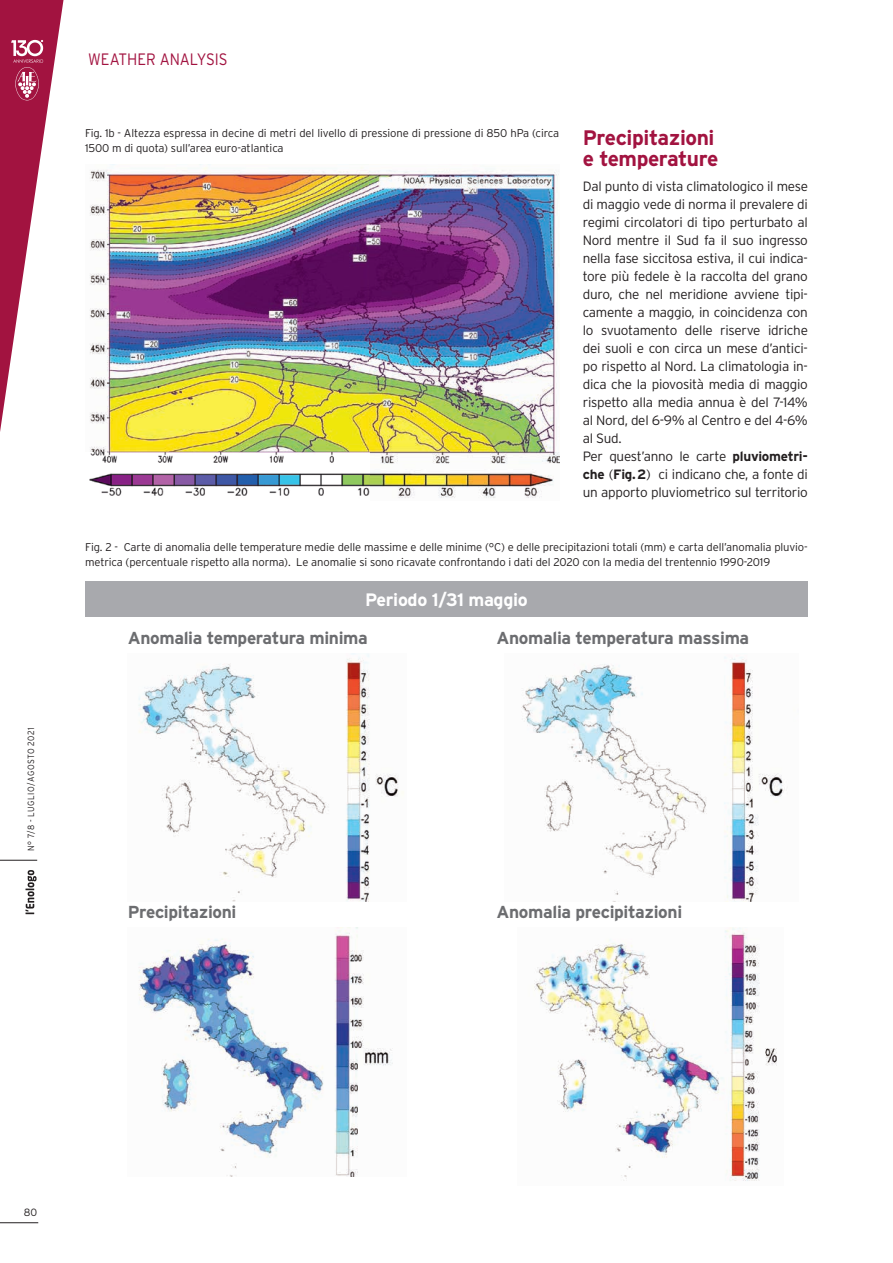
<style>
.page{position:relative;width:893px;height:1263px;background:#fff}
.page>*{position:absolute;margin:0;border:0;box-sizing:border-box;transform-origin:0 0}
.t1{font:700 21px/21px "Interstate";letter-spacing:-.02em;color:#a21340}
.t2{font:700 18px "Interstate";letter-spacing:-.02em;color:#fff}
.t3{font:700 17.4px "Interstate";letter-spacing:-.02em;color:#6c6d70}
.t4{font:300 16.5px "Interstate";letter-spacing:-.005em;color:#a21340;scale:.9 1}
.t5{font:300 13.5px/18px "Interstate";letter-spacing:-.02em;color:#231f20}
.t6{font:300 11.25px/15px "Interstate";letter-spacing:-.01em;color:#231f20}
.t7{font:300 10.5px "Interstate";color:#231f20}
.t8{font:300 9px "Interstate";letter-spacing:.04em;color:#231f20;scale:.9 1}
.s1{font-weight:700}
</style>
<div class="page">
<svg style="left:26px;top:870px;width:11px;height:44px"></svg>
<hr style="left:0;top:860px;width:37px;height:1px;background:#231f20">
<hr style="left:0;top:1222px;width:38px;height:1px;background:#231f20">
<svg style="left:0;top:0;width:64px;height:432px"></svg>
<img style="left:89px;top:167px;width:470px;height:331px">
<div style="left:85px;top:581px;width:723px;height:36px;background:#a8a9ad"></div>
<img style="left:138px;top:653px;width:266px;height:249px">
<img style="left:138px;top:927px;width:255px;height:249px">
<img style="left:534px;top:927px;width:243px;height:254px">
<img style="left:521px;top:657px;width:263px;height:245px">
<p class="t8" style="left:26px;top:851px;width:138px;rotate:-90deg">N° 7/8 - LUGLIO/AGOSTO 2021</p>
<p class="t4" style="left:88px;top:50px;width:156px">WEATHER ANALYSIS</p>
<p class="t6" style="left:85px;top:125px;width:476px">Fig. 1b - Altezza espressa in decine di metri del livello di pressione di pressione di 850 hPa (circa<br>1500 m di quota) sull’area euro-atlantica</p>
<h1 class="t1" style="left:583px;top:127px;width:137px">Precipitazioni e temperature</h1>
<p class="t5" style="left:583px;top:177px;width:227px">Dal punto di vista climatologico il mese di maggio vede di norma il prevalere di regimi circolatori di tipo perturbato al Nord mentre il Sud fa il suo ingresso nella fase siccitosa estiva, il cui indica&shy;tore più fedele è la raccolta del grano duro, che nel meridione avviene tipi&shy;camente a maggio, in coincidenza con lo svuotamento delle riserve idriche dei suoli e con circa un mese d’antici&shy;po rispetto al Nord. La climatologia in&shy;dica che la piovosità media di maggio rispetto alla media annua è del 7-14% al Nord, del 6-9% al Centro e del 4-6% al Sud.<br>Per quest’anno le carte <span class="s1">pluviometri&shy;che</span> (<span class="s1">Fig.2</span>) ci indicano che, a fonte di un apporto pluviometrico sul territorio</p>
<p class="t6" style="left:85px;top:540px;width:724px">Fig. 2 - Carte di anomalia delle temperature medie delle massime e delle minime (°C) e delle precipitazioni totali (mm) e carta dell’anomalia pluvio&shy;metrica (percentuale rispetto alla norma). Le anomalie si sono ricavate confrontando i dati del 2020 con la media del trentennio 1990-2019</p>
<h2 class="t2" style="left:365px;top:590px;width:164px">Periodo 1/31 maggio</h2>
<p class="t3" style="left:128px;top:628px;width:242px">Anomalia temperatura minima</p>
<p class="t3" style="left:497px;top:628px;width:254px">Anomalia temperatura massima</p>
<p class="t3" style="left:128px;top:902px;width:110px">Precipitazioni</p>
<p class="t3" style="left:497px;top:902px;width:187px">Anomalia precipitazioni</p>
<p class="t7" style="left:24px;top:1206px;width:15px">80</p>
</div>
